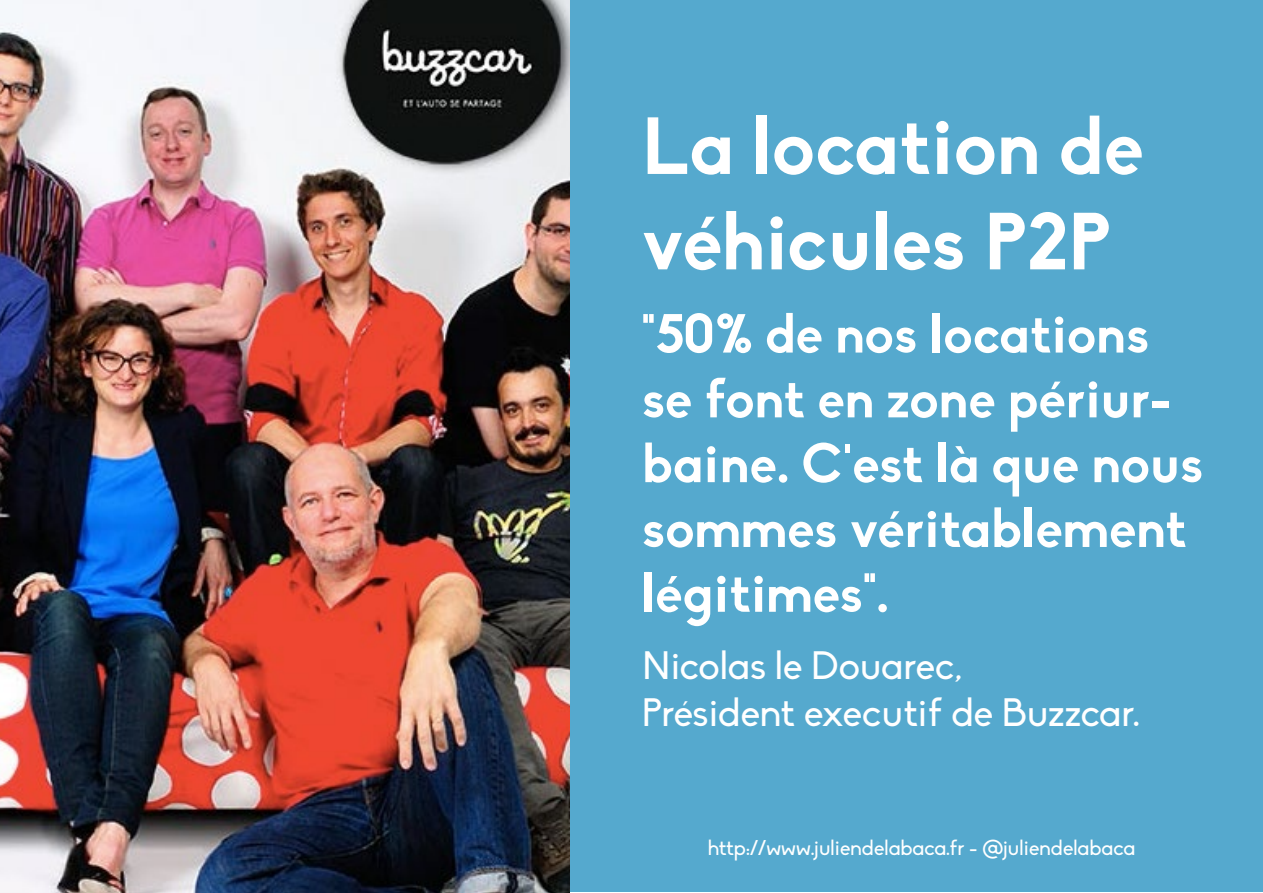
<style>
.page{position:relative;width:1263px;height:893px;background:#fff}
.page>*{position:absolute;margin:0;border:0;box-sizing:border-box;transform-origin:0 0}
.t1{font:700 79.5px/95.4px "Biko";color:#fff}
.t2{font:700 54px/64.8px "Biko";color:#fff}
.t3{font:39px/46.8px "Biko";color:#fff}
.t4{font:21px "Biko";color:#fff}
</style>
<div class="page">
<div style="left:0;top:1px;width:1262px;height:891px;background:#55a9ce"></div>
<img style="left:0;top:0;width:570px;height:893px">
<h1 class="t1" style="left:642px;top:99px;width:504px">La location de véhicules P2P</h1>
<p class="t2" style="left:642px;top:302px;width:563px">"50% de nos locations se font en zone périur&shy;baine. C'est là que nous sommes véritablement légitimes".</p>
<p class="t3" style="left:642px;top:643px;width:500px">Nicolas le Douarec,<br>Président executif de Buzzcar.</p>
<p class="t4" style="left:708px;top:836px;width:429px">http://www.juliendelabaca.fr - @juliendelabaca</p>
</div>
